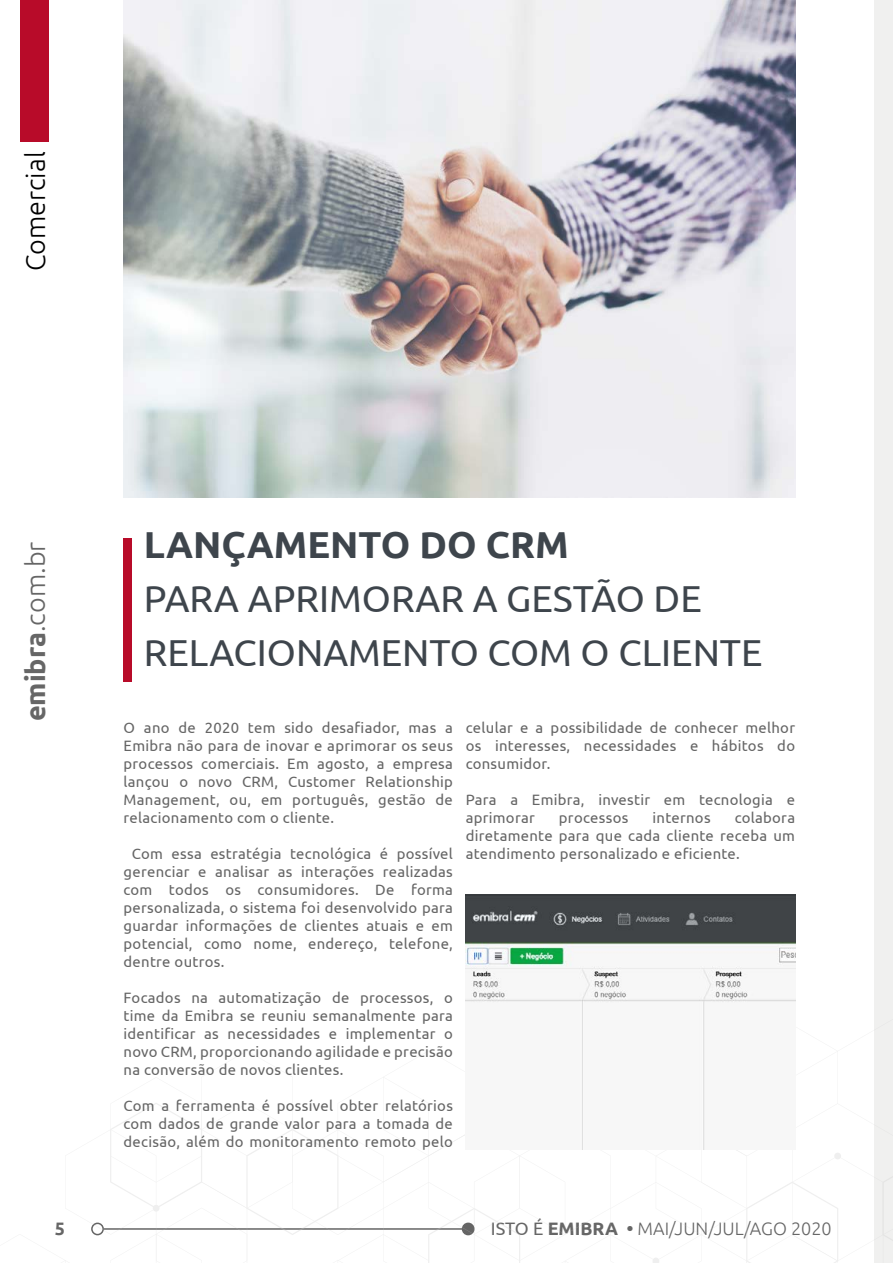
<style>
.page{position:relative;width:893px;height:1263px;background:#fff}
.page>*{position:absolute;margin:0;border:0;box-sizing:border-box;transform-origin:0 0}
.t1{font:37.5px/54px "Ubuntu";color:#3e454c}
.t2{font:700 37.5px "Ubuntu";color:#3e454c}
.t3{font:300 27px "Ubuntu";color:#666}
.t4{font:300 27px "Ubuntu";color:#000}
.t5{font:300 18px "Ubuntu";color:#666}
.t6{font:700 18px "Ubuntu";color:#666}
.t7{font:15px/18px "Ubuntu";letter-spacing:.02em;color:#656565;text-align:justify}
.s1{font-weight:700}
.s2{font-weight:400}
</style>
<div class="page">
<div style="left:875px;top:0;width:18px;height:1263px;background:#f0f0ef"></div>
<svg style="left:65px;top:972px;width:827px;height:291px"></svg>
<img style="left:124px;top:0;width:671px;height:497px">
<img style="left:466px;top:895px;width:329px;height:255px">
<div style="left:124px;top:538px;width:8px;height:144px;background:#b80b29"></div>
<div style="left:20px;top:0;width:29px;height:141px;background:#b80b29"></div>
<h2 class="t4" style="left:19px;top:271px;width:121px;rotate:-90deg">Comercial</h2>
<h2 class="t3" style="left:19px;top:721px;width:181px;rotate:-90deg"><span class="s1">emibra</span>.com.br</h2>
<h1 class="t2" style="left:144px;top:522px;width:426px">LANÇAMENTO DO CRM</h1>
<h1 class="t1" style="left:144px;top:571px;width:620px">PARA APRIMORAR A GESTÃO DE<br>RELACIONAMENTO COM O CLIENTE</h1>
<p class="t7" style="left:124px;top:718px;width:331px">O ano de 2020 tem sido desafiador, mas a Emibra não para de inovar e aprimorar os seus processos comerciais. Em agosto, a empresa lançou o novo CRM, Customer Relationship Management, ou, em português, gestão de relacionamento com o cliente.</p>
<p class="t7" style="left:124px;top:844px;width:331px;text-indent:8px">Com essa estratégia tecnológica é possível gerenciar e analisar as interações realizadas com todos os consumidores. De forma personalizada, o sistema foi desenvolvido para guardar informações de clientes atuais e em potencial, como nome, endereço, telefone, dentre outros.</p>
<p class="t7" style="left:124px;top:988px;width:331px">Focados na automatização de processos, o time da Emibra se reuniu semanalmente para identificar as necessidades e implementar o novo CRM, proporcionando agilidade e precisão na conversão de novos clientes.</p>
<p class="t7" style="left:124px;top:1096px;width:331px">Com a ferramenta é possível obter relatórios com dados de grande valor para a tomada de decisão, além do monitoramento remoto pelo</p>
<p class="t7" style="left:466px;top:718px;width:331px">celular e a possibilidade de conhecer melhor os interesses, necessidades e hábitos do consumidor.</p>
<p class="t7" style="left:466px;top:790px;width:331px">Para a Emibra, investir em tecnologia e aprimorar</p>
<p class="t7" style="left:466px;top:808px;width:331px;text-indent:269px">colabora diretamente para que cada cliente receba um atendimento personalizado e eficiente.</p>
<p class="t7" style="left:559px;top:808px;width:71px">processos</p>
<p class="t7" style="left:652px;top:808px;width:60px">internos</p>
<p class="t6" style="left:55px;top:1218px;width:12px">5</p>
<p class="t5" style="left:491px;top:1218px;width:342px"><span class="s2">ISTO É</span> <span class="s1">EMIBRA •</span> MAI/JUN/JUL/AGO 2020</p>
</div>
